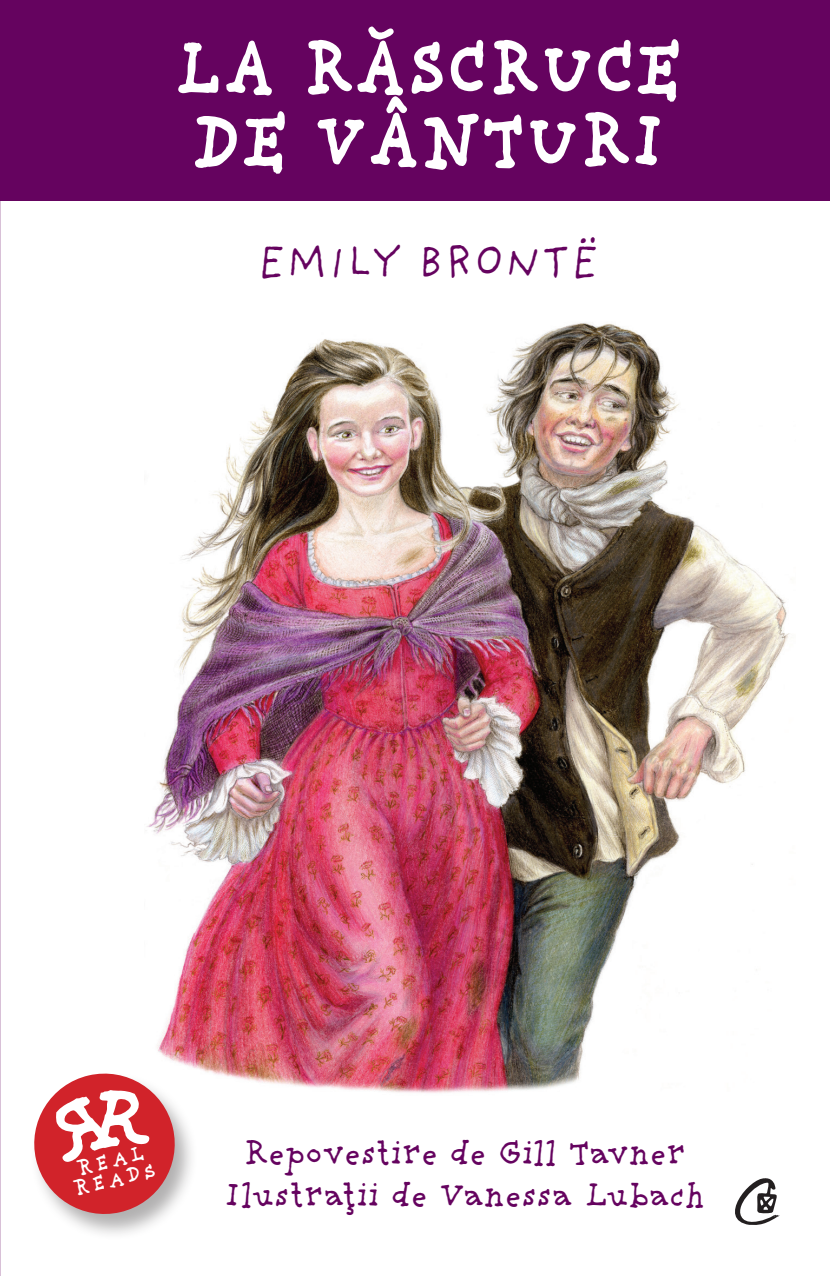
<style>
.page{position:relative;width:830px;height:1276px;background:#fff}
.page>*{position:absolute;margin:0;border:0;box-sizing:border-box;transform-origin:0 0}
.t1{font:700 81px/72px "Providence";color:#fff;scale:.88 1}
.t2{font:45px "Providence";color:#65035f}
.t3{font:36px/42.8px "Providence Pro";letter-spacing:-.02em;color:#65035f;text-align:center}
.t4{font:28.35px "Providence Caps";color:#fff}
</style>
<div class="page">
<div style="left:0;top:0;width:829px;height:201px;background:#65035f"></div>
<img style="left:147px;top:323px;width:643px;height:770px">
<div style="left:30px;top:1072px;width:168px;height:168px;background:#231f20;opacity:.35"></div>
<svg style="left:735px;top:1178px;width:44px;height:47px"></svg>
<svg style="left:34px;top:1069px;width:141px;height:145px"></svg>
<h1 class="t1" style="left:173px;top:32px;width:580px">LA RĂSCRUCE<br>DE VÂNTURI</h1>
<p class="t2" style="left:257px;top:234px;width:343px">EMILY BRONTË</p>
<p class="t4" style="left:72px;top:1149px;width:72px;rotate:-13deg">real</p>
<p class="t4" style="left:69px;top:1170px;width:88px;rotate:-13deg">reads</p>
<p class="t3" style="left:224px;top:1130px;width:482px">Repovestire de Gill Tavner<br>Ilustraţii de Vanessa Lubach</p>
</div>
